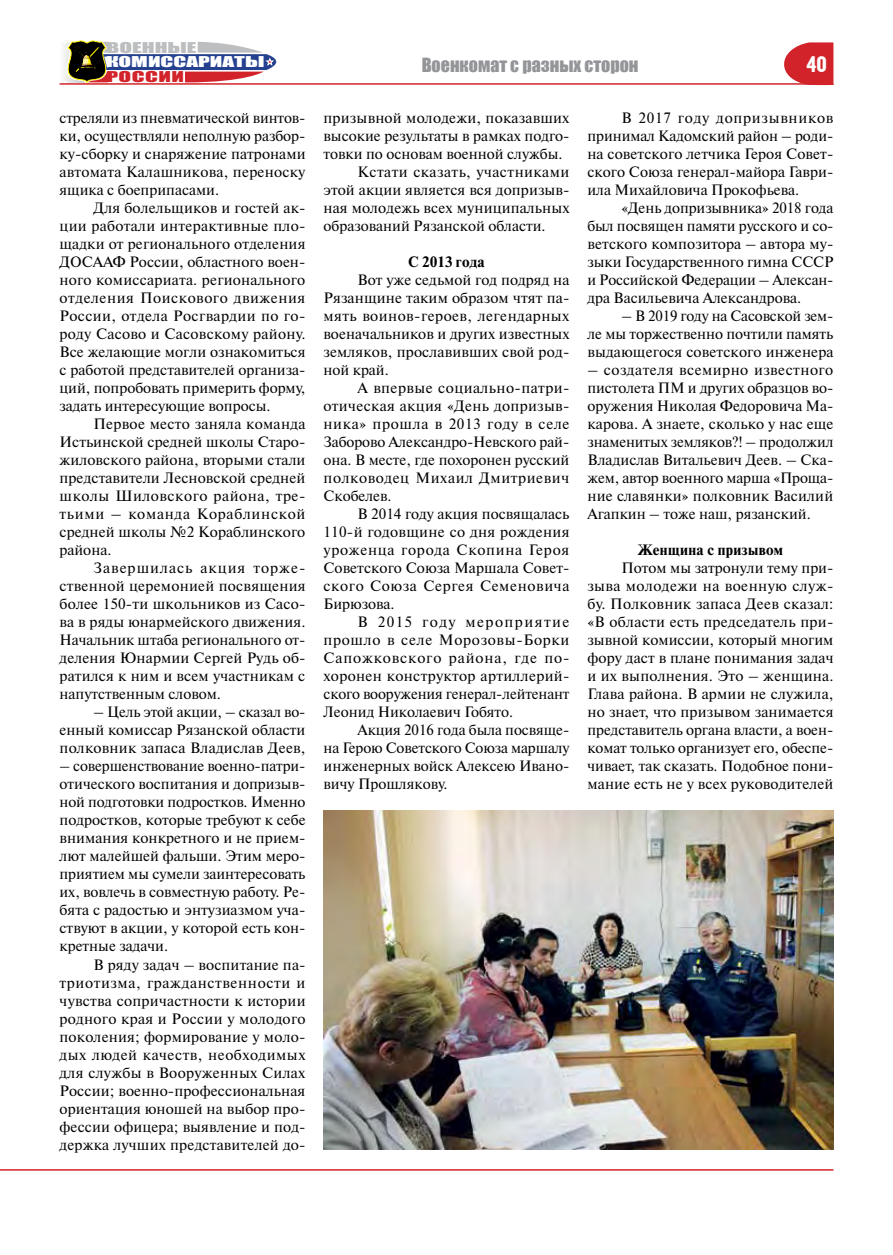
<style>
.page{position:relative;width:893px;height:1255px;background:#fff}
.page>*{position:absolute;margin:0;border:0;box-sizing:border-box;transform-origin:0 0}
.t1{font:22.5px "Hermes CTT";color:#fff}
.t2{font:18px "Impact";color:#939598}
.t3{font:15px/18px "Newton C";color:#000;text-align:justify}
.t4{font:15px "Newton C";letter-spacing:.03em;color:#000}
.t5{font:700 15px "Newton C";letter-spacing:.02em;color:#000}
.t6{font:13.65px "Impact";color:#fff;scale:1.7 1}
.t7{font:13.65px "Impact";color:#bcbec0;scale:1.7 1}
.t8{font:13.65px "Impact";letter-spacing:.02em;color:#d2232a;scale:1.7 1}
</style>
<div class="page">
<svg style="left:64px;top:40px;width:213px;height:43px"></svg>
<svg style="left:784px;top:42px;width:49px;height:41px;background:#d73f45"></svg>
<hr style="left:60px;top:83px;width:773px;height:2px;background:#d2232a">
<hr style="left:0;top:1169px;width:833px;height:1px;background:#d2232a">
<img style="left:324px;top:810px;width:509px;height:339px">
<p class="t7" style="left:106px;top:37px;width:54px">ВОЕННЫЕ</p>
<p class="t8" style="left:106px;top:66px;width:47px">РОССИИ</p>
<p class="t6" style="left:106px;top:51px;width:95px">КОМИССАРИАТЫ</p>
<p class="t3" style="left:60px;top:108px;width:248px">стреляли из пневматической винтов&shy;ки, осуществляли неполную разбор&shy;ку-сборку и снаряжение патронами автомата Калашникова, переноску ящика с боеприпасами.</p>
<p class="t3" style="left:60px;top:198px;width:248px;text-indent:34px">Для болельщиков и гостей ак&shy;ции работали интерактивные пло&shy;щадки от регионального отделения ДОСААФ России, областного воен&shy;ного комиссариата. регионального отделения Поискового движения России, отдела Росгвардии по го&shy;роду Сасово и Сасовскому району.<br>Все желающие могли ознакомиться с работой представителей организа&shy;ций, попробовать примерить форму, задать интересующие вопросы.</p>
<p class="t3" style="left:60px;top:415px;width:248px;text-indent:34px">Первое место заняла команда Истьинской средней школы Старо&shy;жиловского района, вторыми стали представители Лесновской средней школы Шиловского района, тре&shy;тьими – команда Кораблинской средней школы №2 Кораблинского района.</p>
<p class="t3" style="left:60px;top:559px;width:248px;text-indent:34px">Завершилась акция торже&shy;ственной церемонией посвящения более 150-ти школьников из Сасо&shy;ва в ряды юнармейского движения.<br>Начальник штаба регионального от&shy;деления Юнармии Сергей Рудь об&shy;ратился к ним и всем участникам с напутственным словом.</p>
<p class="t3" style="left:60px;top:703px;width:248px;text-indent:34px">– Цель этой акции, – сказал во&shy;енный комиссар Рязанской области полковник запаса Владислав Деев,</p>
<p class="t3" style="left:60px;top:757px;width:248px">– совершенствование военно-патри&shy;отического воспитания и допризыв&shy;ной подготовки подростков. Именно подростков, которые требуют к себе внимания конкретного и не прием&shy;лют малейшей фальши. Этим меро&shy;приятием мы сумели заинтересовать их, вовлечь в совместную работу. Ре&shy;бята с радостью и энтузиазмом уча&shy;ствуют в акции, у которой есть кон&shy;кретные задачи.</p>
<p class="t3" style="left:60px;top:955px;width:248px;text-indent:34px">В ряду задач – воспитание па&shy;триотизма, гражданственности и чувства сопричастности к истории родного края и России у молодого поколения; формирование у моло&shy;дых людей качеств, необходимых для службы в Вооруженных Силах России; военно-профессиональная ориентация юношей на выбор про&shy;фессии офицера; выявление и под&shy;держка лучших представителей до-</p>
<p class="t2" style="left:422px;top:51px;width:218px">Военкомат с разных сторон</p>
<h1 class="t1" style="left:806px;top:51px;width:22px">40</h1>
<p class="t3" style="left:323px;top:108px;width:247px">призывной молодежи, показавших</p>
<p class="t3" style="left:323px;top:126px;width:247px">высокие результаты в рамках подго-</p>
<p class="t3" style="left:323px;top:144px;width:241px">товки по основам военной службы.</p>
<p class="t4" style="left:357px;top:163px;width:213px">Кстати сказать, участниками</p>
<p class="t3" style="left:323px;top:180px;width:247px">этой акции является вся допризыв-</p>
<p class="t3" style="left:323px;top:198px;width:248px">ная молодежь всех муниципальных</p>
<p class="t3" style="left:323px;top:216px;width:224px">образований Рязанской области.</p>
<p class="t5" style="left:408px;top:253px;width:78px">С 2013 года</p>
<p class="t3" style="left:323px;top:270px;width:248px;text-indent:34px">Вот уже седьмой год подряд на Рязанщине таким образом чтят па&shy;мять воинов-героев, легендарных военачальников и других известных земляков, прославивших свой род&shy;ной край.</p>
<p class="t3" style="left:323px;top:379px;width:248px;text-indent:34px">А впервые социально-патри&shy;отическая акция «День допризыв&shy;ника» прошла в 2013 году в селе Заборово Александро-Невского рай&shy;она. В месте, где похоронен русский полководец Михаил Дмитриевич Скобелев.</p>
<p class="t3" style="left:323px;top:505px;width:247px;text-indent:34px">В 2014 году акция посвящалась 110-й годовщине со дня рождения уроженца города Скопина Героя Советского Союза Маршала Совет&shy;ского Союза Сергея Семеновича Бирюзова.</p>
<p class="t3" style="left:323px;top:613px;width:248px;text-indent:34px">В 2015 году мероприятие прошло в селе Морозовы-Борки Сапожковского района, где по&shy;хоронен конструктор артиллерий&shy;ского вооружения генерал-лейтенант Леонид Николаевич Гобято.</p>
<p class="t3" style="left:323px;top:721px;width:248px;text-indent:34px">Акция 2016 года была посвяще&shy;на Герою Советского Союза маршалу инженерных войск Алексею Ивано&shy;вичу Прошлякову.</p>
<p class="t3" style="left:587px;top:108px;width:247px;text-indent:34px">В 2017 году допризывников принимал Кадомский район – роди&shy;на советского летчика Героя Совет&shy;ского Союза генерал-майора Гаври&shy;ила Михайловича Прокофьева.</p>
<p class="t3" style="left:587px;top:198px;width:248px;text-indent:34px">«День допризывника» 2018 года был посвящен памяти русского и со&shy;ветского композитора – автора му&shy;зыки Государственного гимна СССР и Российской Федерации – Алексан&shy;дра Васильевича Александрова.</p>
<p class="t3" style="left:587px;top:307px;width:248px;text-indent:34px">– В 2019 году на Сасовской зем&shy;ле мы торжественно почтили память выдающегося советского инженера</p>
<p class="t3" style="left:587px;top:361px;width:247px">– создателя всемирно известного пистолета ПМ и других образцов во&shy;оружения Николая Федоровича Ма&shy;карова. А знаете, сколько у нас еще знаменитых земляков?! – продолжил Владислав Витальевич Деев. – Ска&shy;жем, автор военного марша «Проща&shy;ние славянки» полковник Василий Агапкин – тоже наш, рязанский.</p>
<p class="t5" style="left:638px;top:541px;width:147px">Женщина с призывом</p>
<p class="t3" style="left:587px;top:559px;width:248px;text-indent:34px">Потом мы затронули тему при&shy;зыва молодежи на военную служ&shy;бу. Полковник запаса Деев сказал: «В области есть председатель при&shy;зывной комиссии, который многим фору даст в плане понимания задач и их выполнения. Это – женщина.<br>Глава района. В армии не служила, но знает, что призывом занимается представитель органа власти, а воен&shy;комат только организует его, обеспе&shy;чивает, так сказать. Подобное пони&shy;мание есть не у всех руководителей</p>
</div>
